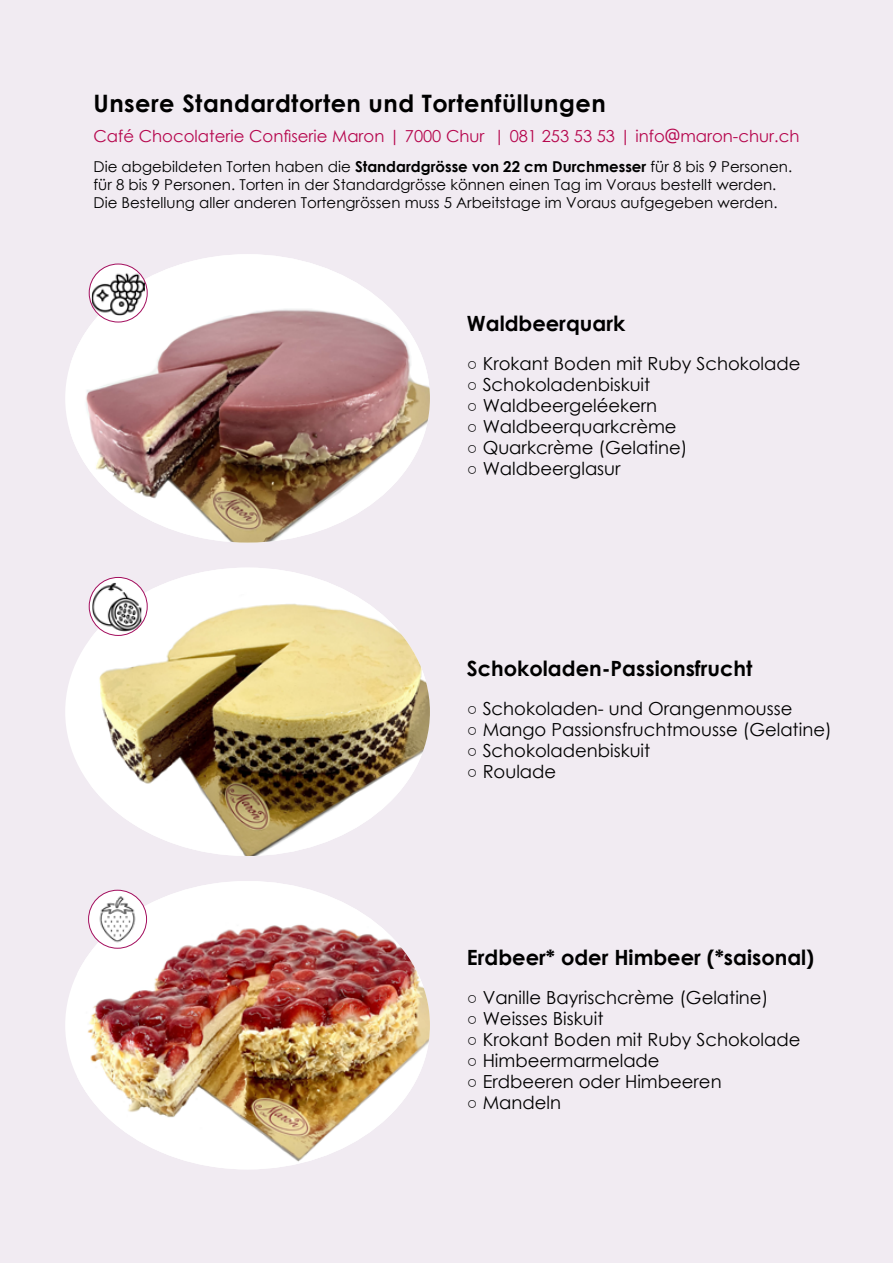
<style>
.page{position:relative;width:893px;height:1263px;background:#f1ebf2}
.page>*{position:absolute;margin:0;border:0;box-sizing:border-box;transform-origin:0 0}
.t1{font:700 24px "Century Gothic";letter-spacing:.02em;color:#000}
.t2{font:700 21px "Century Gothic";color:#000}
.t3{font:18px "Century Gothic";color:#000}
.t4{font:16.5px "Century Gothic";color:#b6064d}
.t5{font:15px/18px "Century Gothic";color:#000}
.s1{font-family:"Inter"}
.s2{font-weight:700}
</style>
<div class="page">
<img style="left:71px;top:254px;width:359px;height:289px">
<svg style="left:89px;top:264px;width:58px;height:58px"></svg>
<img style="left:92px;top:269px;width:53px;height:46px">
<div style="left:89px;top:264px;width:58px;height:58px;border:1px solid #a30d5d;border-radius:50%"></div>
<div style="left:65px;top:568px;width:365px;height:288px;background:#fff;border-radius:50%"></div>
<img style="left:91px;top:568px;width:339px;height:288px">
<svg style="left:89px;top:577px;width:58px;height:58px"></svg>
<img style="left:92px;top:582px;width:49px;height:50px">
<div style="left:89px;top:577px;width:58px;height:59px;border:1px solid #a30d5d;border-radius:50%"></div>
<img style="left:77px;top:881px;width:353px;height:288px">
<svg style="left:89px;top:890px;width:58px;height:58px"></svg>
<img style="left:95px;top:893px;width:45px;height:53px">
<div style="left:88px;top:890px;width:59px;height:58px;border:1px solid #a30d5d;border-radius:50%"></div>
<p class="t1" style="left:94px;top:85px;width:514px">Unsere Standardtorten und Tortenfüllungen</p>
<p class="t4" style="left:94px;top:124px;width:707px">Café Chocolaterie Confiserie Maron | 7000 Chur | 081 253 53 53 | info<span class="s1">@</span>maron-chur.ch</p>
<p class="t5" style="left:94px;top:157px;width:700px">Die abgebildeten Torten haben die <span class="s2">Standardgrösse von 22 cm Durchmesser</span> für 8 bis 9 Personen. für 8 bis 9 Personen. Torten in der Standardgrösse können einen Tag im Voraus bestellt werden.<br>Die Bestellung aller anderen Tortengrössen muss 5 Arbeitstage im Voraus aufgegeben werden.</p>
<p class="t2" style="left:467px;top:308px;width:160px">Waldbeerquark</p>
<p class="t3" style="left:467px;top:351px;width:335px">○ Krokant Boden mit Ruby Schokolade</p>
<p class="t3" style="left:467px;top:372px;width:185px">○ Schokoladenbiskuit</p>
<p class="t3" style="left:467px;top:393px;width:192px">○ Waldbeergeléekern</p>
<p class="t3" style="left:467px;top:414px;width:211px">○ Waldbeerquarkcrème</p>
<p class="t3" style="left:467px;top:435px;width:222px">○ Quarkcrème (Gelatine)</p>
<p class="t3" style="left:467px;top:456px;width:155px">○ Waldbeerglasur</p>
<p class="t2" style="left:467px;top:653px;width:287px">Schokoladen-Passionsfrucht</p>
<p class="t3" style="left:467px;top:696px;width:327px">○ Schokoladen- und Orangenmousse</p>
<p class="t3" style="left:467px;top:717px;width:366px">○ Mango Passionsfruchtmousse (Gelatine)</p>
<p class="t3" style="left:467px;top:738px;width:185px">○ Schokoladenbiskuit</p>
<p class="t3" style="left:467px;top:759px;width:91px">○ Roulade</p>
<p class="t2" style="left:467px;top:941px;width:349px">Erdbeer* oder Himbeer (*saisonal)</p>
<p class="t3" style="left:467px;top:984px;width:303px">○ Vanille Bayrischcrème (Gelatine)</p>
<p class="t3" style="left:467px;top:1005px;width:138px">○ Weisses Biskuit</p>
<p class="t3" style="left:467px;top:1026px;width:335px">○ Krokant Boden mit Ruby Schokolade</p>
<p class="t3" style="left:467px;top:1047px;width:194px">○ Himbeermarmelade</p>
<p class="t3" style="left:467px;top:1068px;width:256px">○ Erdbeeren oder Himbeeren</p>
<p class="t3" style="left:467px;top:1089px;width:96px">○ Mandeln</p>
</div>
